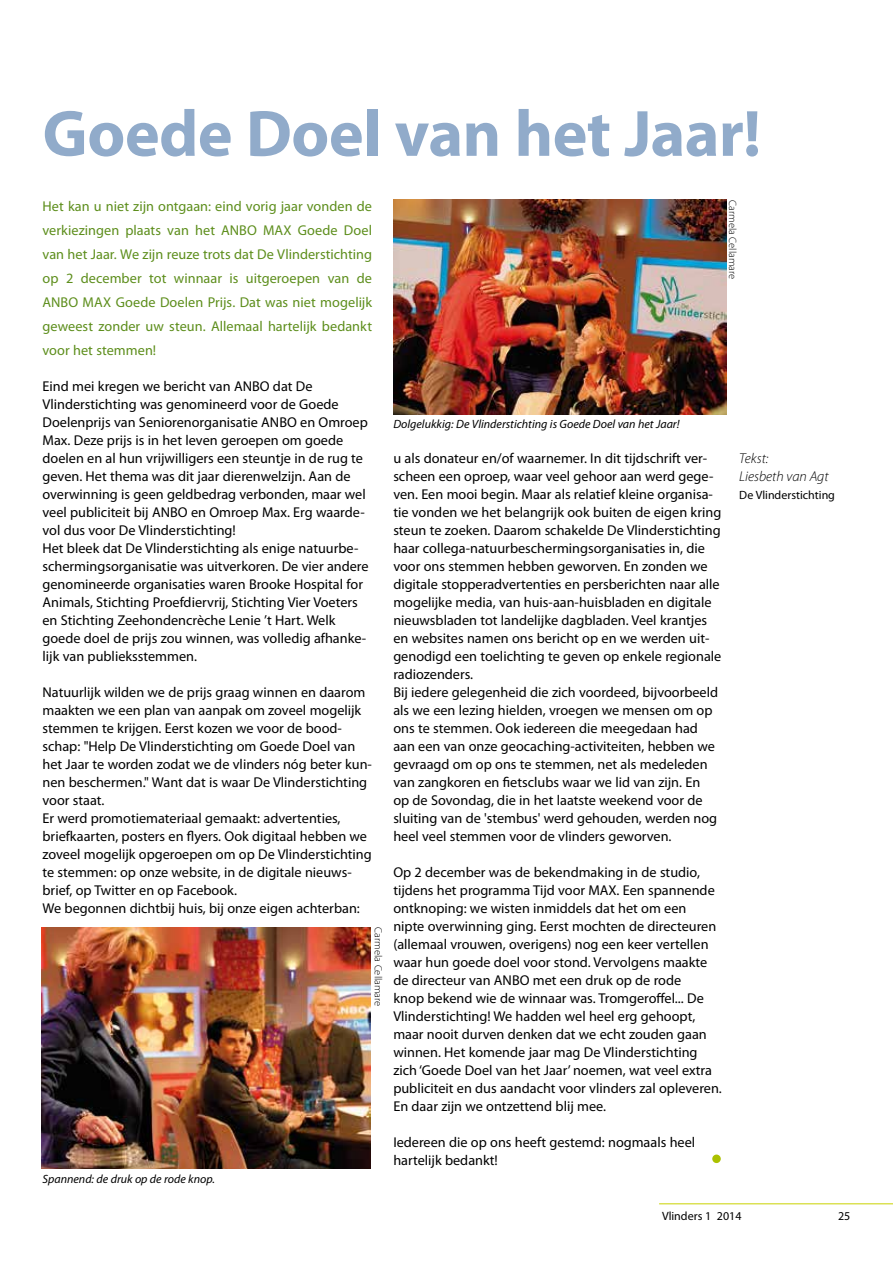
<style>
.page{position:relative;width:893px;height:1263px;background:#fff}
.page>*{position:absolute;margin:0;border:0;box-sizing:border-box;transform-origin:0 0}
.t1{font:700 66px "Myriad Pro";letter-spacing:-.01em;color:#91abca}
.t2{font:14.25px/18px "Myriad Pro";color:#000}
.t3{font:14.25px/24px "Myriad Pro";letter-spacing:.005em;color:#5d8e1c;text-align:justify}
.t4{font:italic 300 14.25px/18px "Myriad Pro";color:#000}
.t5{font:italic 12px "Myriad Pro";color:#000}
.t6{font:12px "Myriad Pro";color:#000}
.t7{font:300 10.5px "Myriad Pro";color:#000}
</style>
<div class="page">
<hr style="left:659px;top:1203px;width:234px;height:1px;background:#c9d200">
<svg style="left:712px;top:1154px;width:9px;height:9px"></svg>
<img style="left:393px;top:200px;width:333px;height:215px">
<img style="left:41px;top:928px;width:330px;height:241px">
<h1 class="t1" style="left:43px;top:91px;width:720px">Goede Doel van het Jaar!</h1>
<p class="t3" style="left:43px;top:194px;width:331px">Het kan u niet zijn ontgaan: eind vorig jaar vonden de verkiezingen plaats van het ANBO MAX Goede Doel van het Jaar. We zijn reuze trots dat De Vlinderstichting op 2 december tot winnaar is uitgeroepen van de ANBO MAX Goede Doelen Prijs. Dat was niet mogelijk geweest zonder uw steun. Allemaal hartelijk bedankt voor het stemmen!</p>
<p class="t2" style="left:43px;top:377px;width:328px">Eind mei kregen we bericht van ANBO dat De Vlinderstichting was genomineerd voor de Goede Doelenprijs van Seniorenorganisatie ANBO en Omroep Max. Deze prijs is in het leven geroepen om goede doelen en al hun vrijwilligers een steuntje in de rug te geven. Het thema was dit jaar dierenwelzijn. Aan de overwinning is geen geldbedrag verbonden, maar wel veel publiciteit bij ANBO en Omroep Max. Erg waarde&shy;vol dus voor De Vlinderstichting!<br>Het bleek dat De Vlinderstichting als enige natuurbe&shy;schermingsorganisatie was uitverkoren. De vier andere genomineerde organisaties waren Brooke Hospital for Animals, Stichting Proefdiervrij, Stichting Vier Voeters en Stichting Zeehondencrèche Lenie ’t Hart. Welk goede doel de prijs zou winnen, was volledig afhanke&shy;lijk van publieksstemmen.</p>
<p class="t2" style="left:43px;top:683px;width:331px">Natuurlijk wilden we de prijs graag winnen en daarom maakten we een plan van aanpak om zoveel mogelijk stemmen te krijgen. Eerst kozen we voor de bood&shy;schap: "Help De Vlinderstichting om Goede Doel van het Jaar te worden zodat we de vlinders nóg beter kun&shy;nen beschermen." Want dat is waar De Vlinderstichting voor staat.<br>Er werd promotiemateriaal gemaakt: advertenties, briefkaarten, posters en flyers. Ook digitaal hebben we zoveel mogelijk opgeroepen om op De Vlinderstichting te stemmen: op onze website, in de digitale nieuws&shy;brief, op Twitter en op Facebook.<br>We begonnen dichtbij huis, bij onze eigen achterban:</p>
<p class="t5" style="left:43px;top:1172px;width:174px">Spannend: de druk op de rode knop.</p>
<p class="t7" style="left:384px;top:927px;width:80px;rotate:90deg">Carmela Cellamare</p>
<p class="t7" style="left:739px;top:200px;width:80px;rotate:90deg">Carmela Cellamare</p>
<p class="t5" style="left:393px;top:416px;width:288px">Dolgelukkig: De Vlinderstichting is Goede Doel van het Jaar!</p>
<p class="t2" style="left:393px;top:449px;width:330px">u als donateur en/of waarnemer. In dit tijdschrift ver&shy;scheen een oproep, waar veel gehoor aan werd gege&shy;ven. Een mooi begin. Maar als relatief kleine organisa&shy;tie vonden we het belangrijk ook buiten de eigen kring steun te zoeken. Daarom schakelde De Vlinderstichting haar collega-natuurbeschermingsorganisaties in, die voor ons stemmen hebben geworven. En zonden we digitale stopperadvertenties en persberichten naar alle mogelijke media, van huis-aan-huisbladen en digitale nieuwsbladen tot landelijke dagbladen. Veel krantjes en websites namen ons bericht op en we werden uit&shy;genodigd een toelichting te geven op enkele regionale radiozenders.<br>Bij iedere gelegenheid die zich voordeed, bijvoorbeeld als we een lezing hielden, vroegen we mensen om op ons te stemmen. Ook iedereen die meegedaan had aan een van onze geocaching-activiteiten, hebben we gevraagd om op ons te stemmen, net als medeleden van zangkoren en fietsclubs waar we lid van zijn. En<br>op de Sovondag, die in het laatste weekend voor de sluiting van de 'stembus' werd gehouden, werden nog heel veel stemmen voor de vlinders geworven.</p>
<p class="t2" style="left:393px;top:863px;width:330px">Op 2 december was de bekendmaking in de studio, tijdens het programma Tijd voor MAX. Een spannende ontknoping: we wisten inmiddels dat het om een<br>nipte overwinning ging. Eerst mochten de directeuren (allemaal vrouwen, overigens) nog een keer vertellen waar hun goede doel voor stond. Vervolgens maakte de directeur van ANBO met een druk op de rode<br>knop bekend wie de winnaar was. Tromgeroffel... De Vlinderstichting! We hadden wel heel erg gehoopt, maar nooit durven denken dat we echt zouden gaan winnen. Het komende jaar mag De Vlinderstichting zich ‘Goede Doel van het Jaar’ noemen, wat veel extra publiciteit en dus aandacht voor vlinders zal opleveren.<br>En daar zijn we ontzettend blij mee.</p>
<p class="t2" style="left:393px;top:1133px;width:303px">Iedereen die op ons heeft gestemd: nogmaals heel hartelijk bedankt!</p>
<p class="t4" style="left:739px;top:450px;width:91px">Tekst:<br>Liesbeth van Agt</p>
<p class="t6" style="left:739px;top:488px;width:97px">De Vlinderstichting</p>
<p class="t6" style="left:662px;top:1209px;width:81px">Vlinders 1 2014</p>
<p class="t6" style="left:838px;top:1209px;width:14px">25</p>
</div>
